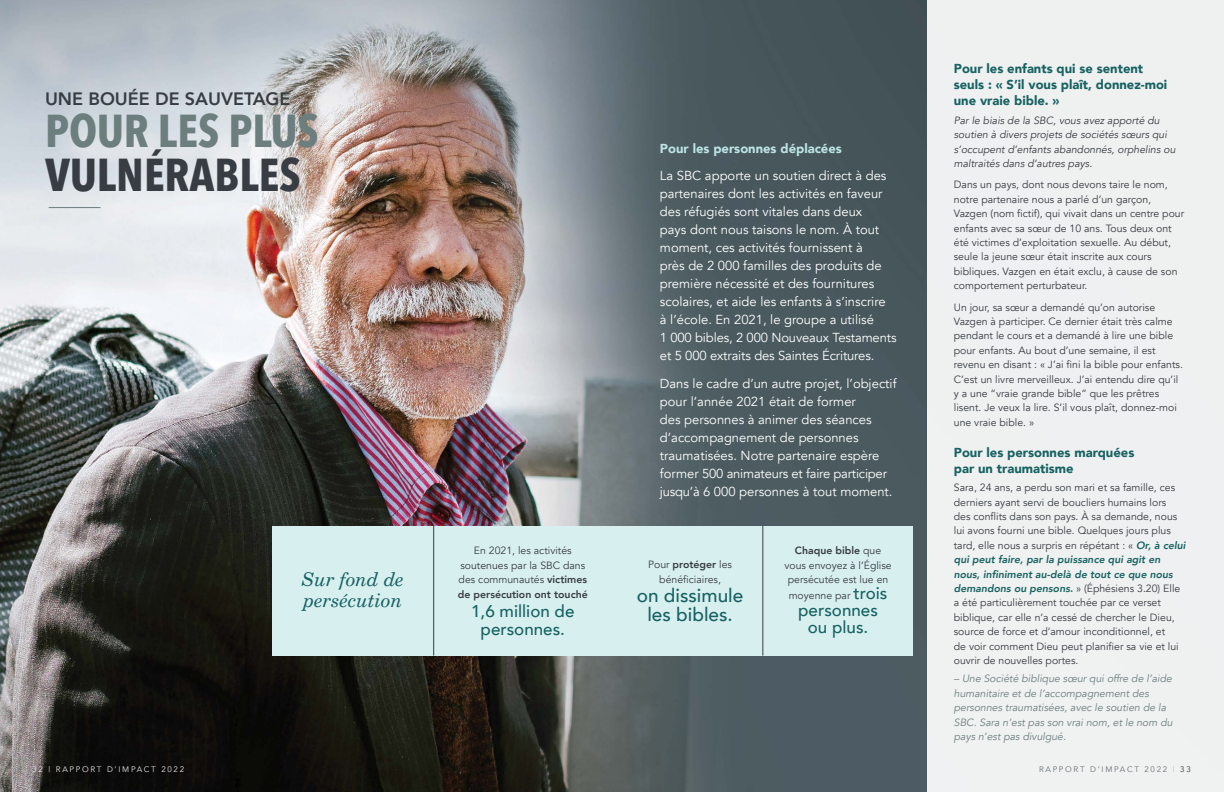
<style>
.page{position:relative;width:1224px;height:792px;background:#fff}
.page>*{position:absolute;margin:0;border:0;box-sizing:border-box;transform-origin:0 0}
.t1{font:700 46px "Avenir Next Condensed";color:#6d7e7f}
.t2{font:700 46px "Avenir Next Condensed";color:#373d42}
.t3{font:500 19px/19px "Avenir";color:#176262;text-align:center}
.t4{font:italic 19px/21px "New Century Schlbk LT";color:#176262}
.t5{font:800 17.9px "Avenir";color:#373d42}
.t6{font:500 17px/18px "Avenir";color:#176262;text-align:center}
.t7{font:13px/18px "Avenir";color:#fff}
.t8{font:900 13px/16px "Avenir";color:#176262}
.t9{font:900 13px "Avenir";color:#bce4e5}
.t10{font:10.5px/14.4px "Avenir";color:#373d42;text-align:center}
.t11{font:italic 10.5px/14.4px "Avenir";color:#6d7e7f}
.t12{font:italic 10.5px/14.4px "Avenir";color:#373d42}
.t13{font:8px "Avenir";letter-spacing:.21em;color:#fff}
.t14{font:8px "Avenir";letter-spacing:.21em;color:#70797e}
.s1{font-weight:800}
.s2{font-weight:500;font-size:17px;color:#176262}
.s3{font-weight:800;font-style:italic;color:#176262}
.s4{color:#bac1c6}
.s5{color:#373d42}
</style>
<div class="page">
<img style="left:0;top:0;width:927px;height:792px">
<hr style="left:49px;top:207px;width:52px;height:1px;background:#6d7e7f">
<div style="left:272px;top:526px;width:641px;height:130px;background:#d8eff0"></div>
<hr style="left:763px;top:526px;width:1px;height:130px;background:#373d42">
<hr style="left:433px;top:526px;width:1px;height:130px;background:#373d42">
<div style="left:927px;top:0;width:297px;height:792px;background:#eff0f1"></div>
<h3 class="t5" style="left:45px;top:85px;width:247px">UNE BOUÉE DE SAUVETAGE</h3>
<h1 class="t1" style="left:45px;top:103px;width:275px">POUR LES PLUS</h1>
<h1 class="t2" style="left:45px;top:147px;width:257px">VULNÉRABLES</h1>
<h2 class="t4" style="left:302px;top:569px;width:104px">Sur fond de persécution</h2>
<p class="t10" style="left:458px;top:544px;width:131px">En 2021, les activités soutenues par la SBC dans des communautés <span class="s1">victimes de persécution ont touché</span></p>
<h3 class="t6" style="left:471px;top:601px;width:105px">1,6 million de personnes.</h3>
<p class="t9" style="left:660px;top:137px;width:183px">Pour les personnes déplacées</p>
<p class="t7" style="left:660px;top:166px;width:238px">La SBC apporte un soutien direct à des partenaires dont les activités en faveur des réfugiés sont vitales dans deux<br>pays dont nous taisons le nom. À tout moment, ces activités fournissent à<br>près de 2 000 familles des produits de première nécessité et des fournitures scolaires, et aide les enfants à s’inscrire<br>à l’école. En 2021, le groupe a utilisé<br>1 000 bibles, 2 000 Nouveaux Testaments et 5 000 extraits des Saintes Écritures.</p>
<p class="t7" style="left:660px;top:374px;width:238px">Dans le cadre d’un autre projet, l’objectif pour l’année 2021 était de former<br>des personnes à animer des séances d’accompagnement de personnes traumatisées. Notre partenaire espère former 500 animateurs et faire participer jusqu’à 6 000 personnes à tout moment.</p>
<p class="t10" style="left:648px;top:558px;width:85px">Pour <span class="s1">protéger</span> les bénéficiaires,</p>
<h2 class="t3" style="left:637px;top:584px;width:108px">on dissimule les bibles.</h2>
<p class="t10" style="left:784px;top:544px;width:109px"><span class="s1">Chaque bible</span> que vous envoyez à l’Église persécutée est lue en</p>
<p class="t10" style="left:789px;top:588px;width:100px">moyenne par <span class="s2">trois</span></p>
<h3 class="t6" style="left:798px;top:601px;width:81px;line-height:17px">personnes ou plus.</h3>
<p class="t8" style="left:954px;top:61px;width:215px">Pour les enfants qui se sentent seuls : « S’il vous plaît, donnez-moi une vraie bible. »</p>
<p class="t12" style="left:954px;top:113px;width:223px">Par le biais de la SBC, vous avez apporté du soutien à divers projets de sociétés sœurs qui s’occupent d’enfants abandonnés, orphelins ou maltraités dans d’autres pays.</p>
<p class="t10" style="left:954px;top:178px;width:232px;text-align:left">Dans un pays, dont nous devons taire le nom, notre partenaire nous a parlé d’un garçon, Vazgen (nom fictif), qui vivait dans un centre pour enfants avec sa sœur de 10 ans. Tous deux ont été victimes d’exploitation sexuelle. Au début, seule la jeune sœur était inscrite aux cours bibliques. Vazgen en était exclu, à cause de son comportement perturbateur.</p>
<p class="t10" style="left:954px;top:300px;width:231px;text-align:left">Un jour, sa sœur a demandé qu’on autorise Vazgen à participer. Ce dernier était très calme pendant le cours et a demandé à lire une bible pour enfants. Au bout d’une semaine, il est revenu en disant : « J’ai fini la bible pour enfants.<br>C’est un livre merveilleux. J’ai entendu dire qu’il y a une “vraie grande bible” que les prêtres lisent. Je veux la lire. S’il vous plaît, donnez-moi une vraie bible. »</p>
<p class="t8" style="left:954px;top:444px;width:182px">Pour les personnes marquées par un traumatisme</p>
<p class="t10" style="left:954px;top:481px;width:233px;text-align:left">Sara, 24 ans, a perdu son mari et sa famille, ces derniers ayant servi de boucliers humains lors des conflits dans son pays. À sa demande, nous lui avons fourni une bible. Quelques jours plus tard, elle nous a surpris en répétant : « <span class="s3">Or, à celui qui peut faire, par la puissance qui agit en nous, infiniment au-delà de tout ce que nous demandons ou pensons.</span> » (Éphésiens 3.20) Elle a été particulièrement touchée par ce verset biblique, car elle n’a cessé de chercher le Dieu, source de force et d’amour inconditionnel, et<br>de voir comment Dieu peut planifier sa vie et lui ouvrir de nouvelles portes.</p>
<p class="t11" style="left:954px;top:672px;width:220px">– Une Société biblique sœur qui offre de l’aide humanitaire et de l’accompagnement des personnes traumatisées, avec le soutien de la SBC. Sara n’est pas son vrai nom, et le nom du pays n’est pas divulgué.</p>
<p class="t13" style="left:32px;top:765px;width:153px">32 | RAPPORT D’IMPACT 2022</p>
<p class="t14" style="left:1039px;top:765px;width:153px">RAPPORT D’IMPACT 2022 <span class="s4">|</span> <span class="s5">33</span></p>
</div>
